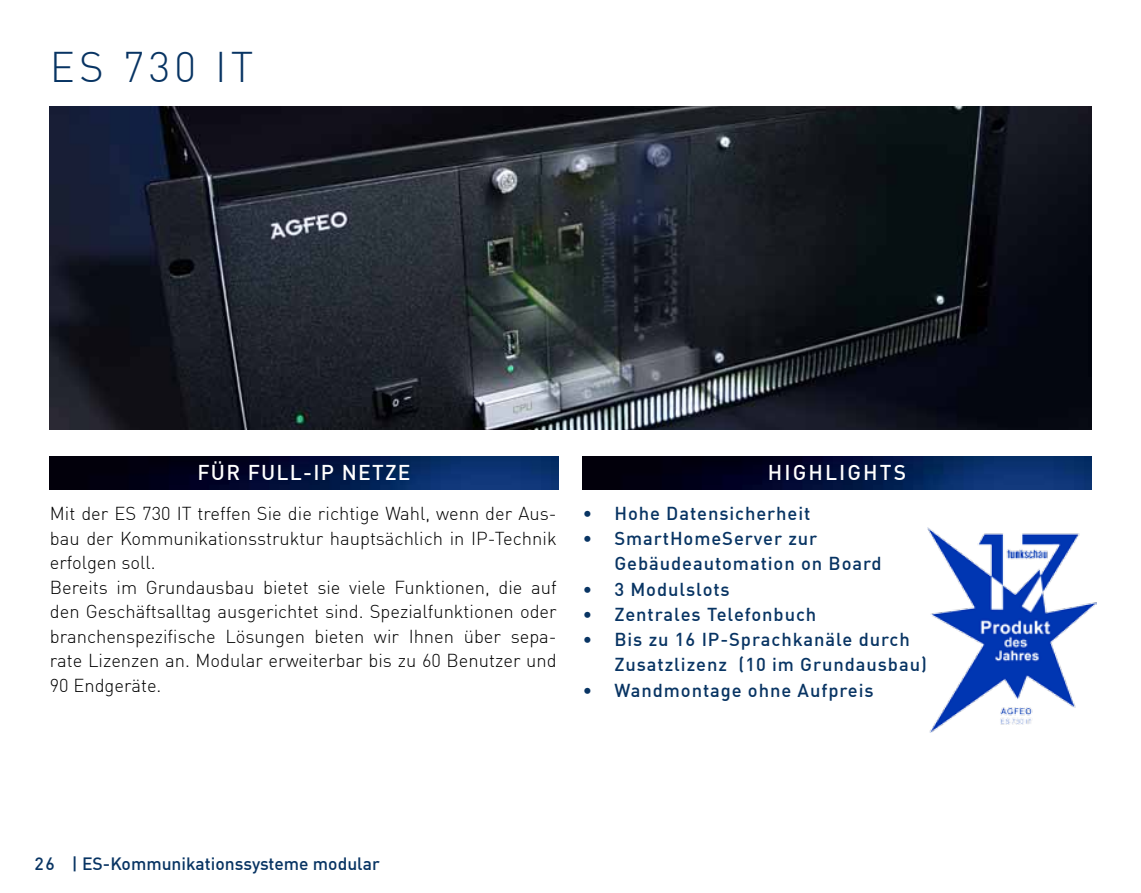
<style>
.page{position:relative;width:1141px;height:893px;background:#fff}
.page>*{position:absolute;margin:0;border:0;box-sizing:border-box;transform-origin:0 0}
.t1{font:300 42px "DIN Offc";color:#083463}
.t2{font:500 21px "DIN Offc";letter-spacing:.1em;color:#fff}
.t3{font:300 18.38px/24.5px "DIN Offc";color:#000}
.t4{font:500 18.38px/25.2px "DIN Offc";letter-spacing:.05em;color:#083463}
.t5{font:500 17.5px "DIN Offc";color:#083463}
</style>
<div class="page">
<img style="left:50px;top:107px;width:1041px;height:322px">
<img style="left:50px;top:456px;width:508px;height:33px">
<img style="left:583px;top:456px;width:508px;height:33px">
<img style="left:928px;top:527px;width:169px;height:206px">
<h1 class="t1" style="left:50px;top:41px;width:205px">ES 730 IT</h1>
<p class="t2" style="left:197px;top:459px;width:78px">Für FULL</p>
<p class="t2" style="left:303px;top:459px;width:53px">-IP Netze</p>
<p class="t2" style="left:768px;top:459px;width:140px">HIGHLIGHTS</p>
<p class="t3" style="left:50px;top:501px;width:508px">Mit der ES 730 IT treffen Sie die richtige Wahl, wenn der Aus&shy;bau der Kommunikationsstruktur hauptsächlich in I P-Technik erfolgen soll.<br>Bereits im Grundausbau bietet sie viele Funktionen, die auf den Geschäftsalltag ausgerichtet sind. Spezialfunktionen oder branchenspezifische Lösungen bieten wir Ihnen über sepa&shy;rate Lizenzen an. Modular erweiterbar bis zu 60 Benutzer und 90 Endgeräte.</p>
<p class="t4" style="left:583px;top:500px;width:229px">• Hohe Datensicherheit</p>
<p class="t4" style="left:614px;top:525px;width:269px;text-indent:-31px">• SmartHomeServer zur<br>Gebäudeautomation on Board</p>
<p class="t4" style="left:583px;top:576px;width:148px">• 3 M odulslots</p>
<p class="t4" style="left:583px;top:601px;width:235px">• Zentrales Telefonbuch</p>
<p class="t4" style="left:614px;top:626px;width:314px;text-indent:-31px">• Bis zu 16 IP-Sprachkanäle durch<br>Zusatzlizenz (10 im Grundausbau)</p>
<p class="t4" style="left:583px;top:677px;width:292px">• Wandmontage ohne Aufpreis</p>
<p class="t5" style="left:34px;top:853px;width:22px">26</p>
<p class="t5" style="left:72px;top:853px;width:309px">| ES-Kommunikationssysteme modular</p>
</div>
